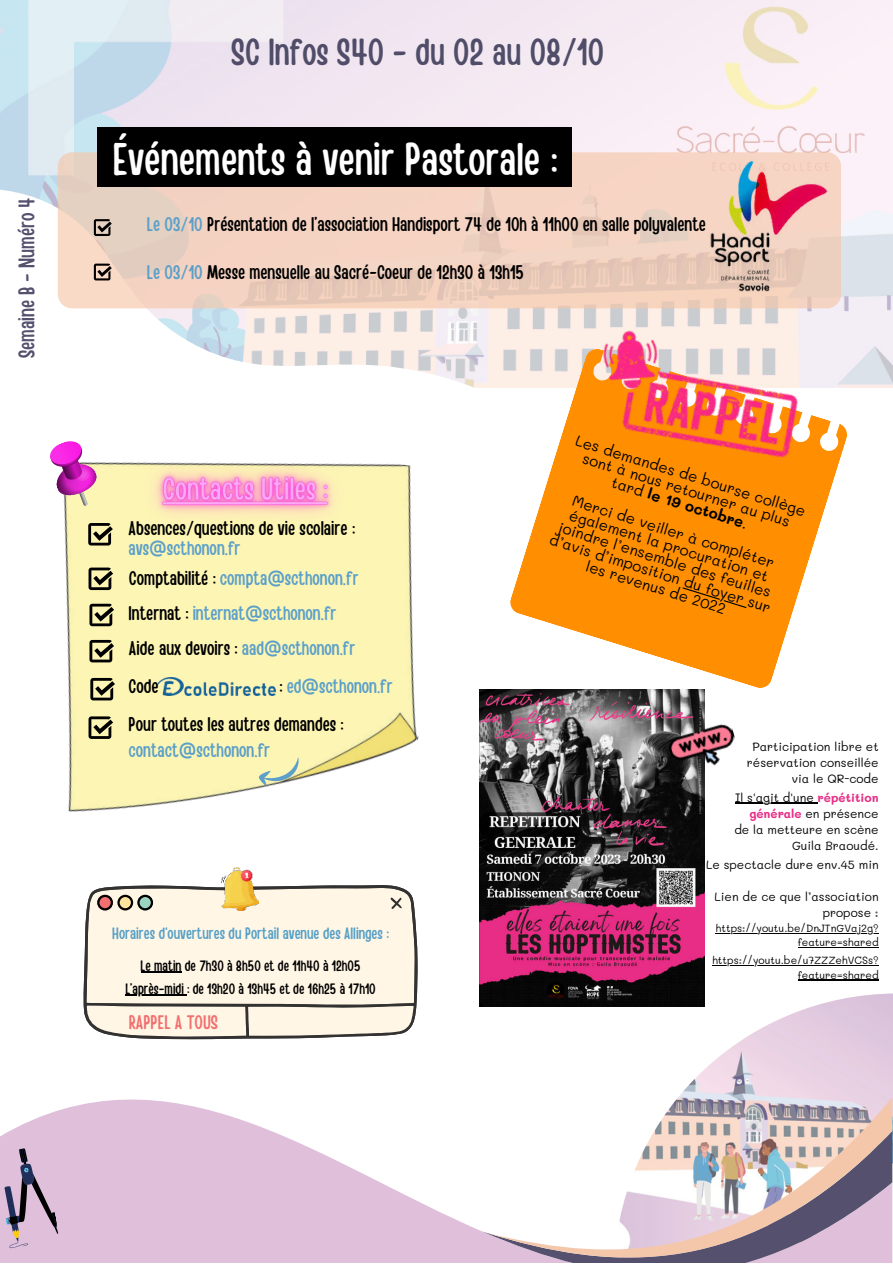
<style>
.page{position:relative;width:893px;height:1264px;background:#fff}
.page>*{position:absolute;margin:0;border:0;box-sizing:border-box;transform-origin:0 0}
.t1{font:45.45px "Handy Casual Condensed";color:#fff}
.t2{font:37.5px "Handy Casual Condensed";color:#504d69}
.t3{font:22.5px "Handy Casual Condensed";color:#54506d}
.t4{font:19.65px/37.3px "Handy Casual Condensed";color:#000}
.t5{font:19.65px/35.1px "Handy Casual Condensed";color:#5ca0c9}
.t6{font:19.5px "Handy Casual Condensed";color:#f27070}
.t7{font:16.35px "Handy Casual Condensed";color:#549fc7}
.t8{font:15px/14.5px "Mali";color:#000;text-align:center}
.t9{font:15px/22.6px "Handy Casual Condensed";color:#000;text-align:center}
.t10{font:12px/16.2px "Mali";color:#000;text-align:right}
.t11{font:10.5px/14.2px "Mali";color:#000;text-align:right}
.s1{color:#5ca0c9}
.s2{color:#000}
.s3{font-weight:700}
.s4{font-weight:700;color:#e82d86}
</style>
<div class="page">
<img style="left:0;top:0;width:892px;height:387px">
<svg style="left:0;top:190px;width:678px;height:198px"></svg>
<svg style="left:83px;top:885px;width:334px;height:154px;background:#efe6d7"></svg>
<img style="left:613px;top:993px;width:279px;height:96px">
<svg style="left:0;top:1089px;width:892px;height:173px;fill:#dfbfda"></svg>
<svg style="left:487px;top:1097px;width:405px;height:165px"></svg>
<svg style="left:58px;top:152px;width:783px;height:156px;background:#f0d0c0"></svg>
<svg style="left:4px;top:1147px;width:54px;height:100px;background:#b39bb3"></svg>
<hr style="left:141px;top:971px;width:40px;height:2px;background:#000">
<hr style="left:125px;top:994px;width:62px;height:1px;background:#000">
<img style="left:222px;top:867px;width:37px;height:43px">
<svg style="left:97px;top:894px;width:56px;height:16px"></svg>
<svg style="left:94px;top:263px;width:18px;height:17px"></svg>
<svg style="left:94px;top:219px;width:18px;height:17px"></svg>
<img style="left:678px;top:137px;width:181px;height:181px">
<img style="left:479px;top:689px;width:225px;height:317px">
<img style="left:662px;top:708px;width:73px;height:82px">
<img style="left:64px;top:462px;width:355px;height:350px">
<svg style="left:88px;top:523px;width:25px;height:22px"></svg>
<svg style="left:88px;top:567px;width:25px;height:23px"></svg>
<svg style="left:89px;top:603px;width:25px;height:23px"></svg>
<svg style="left:89px;top:640px;width:25px;height:22px"></svg>
<svg style="left:90px;top:678px;width:25px;height:22px"></svg>
<svg style="left:88px;top:716px;width:25px;height:23px"></svg>
<svg style="left:259px;top:756px;width:40px;height:30px"></svg>
<img style="left:156px;top:678px;width:120px;height:18px">
<svg style="left:50px;top:441px;width:50px;height:65px"></svg>
<div style="left:98px;top:127px;width:474px;height:60px;background:#000"></div>
<hr style="left:735px;top:802px;width:82px;height:1px;background:#000">
<hr style="left:715px;top:932px;width:163px;height:1px;background:#000">
<hr style="left:797px;top:946px;width:81px;height:1px;background:#000">
<hr style="left:712px;top:965px;width:166px;height:1px;background:#000">
<hr style="left:797px;top:979px;width:81px;height:1px;background:#000">
<img style="left:127px;top:462px;width:236px;height:80px">
<svg style="left:509px;top:347px;width:339px;height:341px;fill:#ff8f00"></svg>
<img style="left:573px;top:313px;width:253px;height:181px">
<svg style="left:682px;top:587px;width:64px;height:21px"></svg>
<p class="t3" style="left:13px;top:358px;width:163px;rotate:-90deg">Semaine B - Numéro 4</p>
<h2 class="t2" style="left:231px;top:29px;width:374px">SC Infos S40 - du 02 au 08/10</h2>
<h1 class="t1" style="left:113px;top:132px;width:446px">Événements à venir Pastorale :</h1>
<p class="t4" style="left:147px;top:206px;width:560px"><span class="s1">Le 03/10</span> Présentation de l’association Handisport 74 de 10h à 11h00 en salle polyvalente</p>
<p class="t4" style="left:147px;top:254px;width:379px"><span class="s1">Le 03/10</span> Messe mensuelle au Sacré-Coeur de 12h30 à 13h15</p>
<p class="t4" style="left:128px;top:511px;width:228px">Absences/questions de vie scolaire :</p>
<p class="t5" style="left:128px;top:531px;width:114px">avs@scthonon.fr</p>
<p class="t5" style="left:128px;top:561px;width:232px"><span class="s2">Comptabilité :</span> compta@scthonon.fr<br><span class="s2">Internat :</span> internat@scthonon.fr</p>
<p class="t4" style="left:128px;top:630px;width:228px">Aide aux devoirs : <span class="s1">aad@scthonon.fr<br></span>Code</p>
<p class="t4" style="left:128px;top:667px;width:266px;line-height:38.5px;text-indent:151px">: <span class="s1">ed@scthonon.fr<br></span>Pour toutes les autres demandes :</p>
<p class="t5" style="left:128px;top:733px;width:143px">contact@scthonon.fr</p>
<p class="t7" style="left:112px;top:923px;width:278px">Horaires d‘ouvertures du Portail avenue des Allinges :</p>
<p class="t9" style="left:125px;top:955px;width:252px">Le matin de 7h30 à 8h50 et de 11h40 à 12h05<br>L’après-midi : de 13h20 à 13h45 et de 16h25 à 17h10</p>
<p class="t6" style="left:129px;top:1009px;width:91px">RAPPEL A TOUS</p>
<p class="t8" style="left:578px;top:434px;width:241px;rotate:17deg">Les demandes de bourse collège sont à nous retourner au plus tard <span class="s3">le 19 octobre</span>.</p>
<p class="t8" style="left:565px;top:491px;width:232px;rotate:17deg">Merci de veiller à compléter également la procuration et joindre l’ensemble des feuilles d’avis d’imposition du foyer sur les revenus de 2022</p>
<p class="t10" style="left:746px;top:738px;width:133px">Participation libre et réservation conseillée via le QR-code</p>
<p class="t10" style="left:734px;top:789px;width:146px">Il s'agit d'une <span class="s4">répétition générale</span> en présence de la metteure en scène<br>Guila Braoudé.</p>
<p class="t10" style="left:706px;top:856px;width:174px">Le spectacle dure env.45 min</p>
<p class="t10" style="left:714px;top:888px;width:165px">Lien de ce que l’association propose :</p>
<p class="t11" style="left:715px;top:921px;width:165px">https://youtu.be/DnJTnGVaj2g? feature=shared</p>
<p class="t11" style="left:712px;top:953px;width:168px">https://youtu.be/u7ZZZehVCSs? feature=shared</p>
</div>
